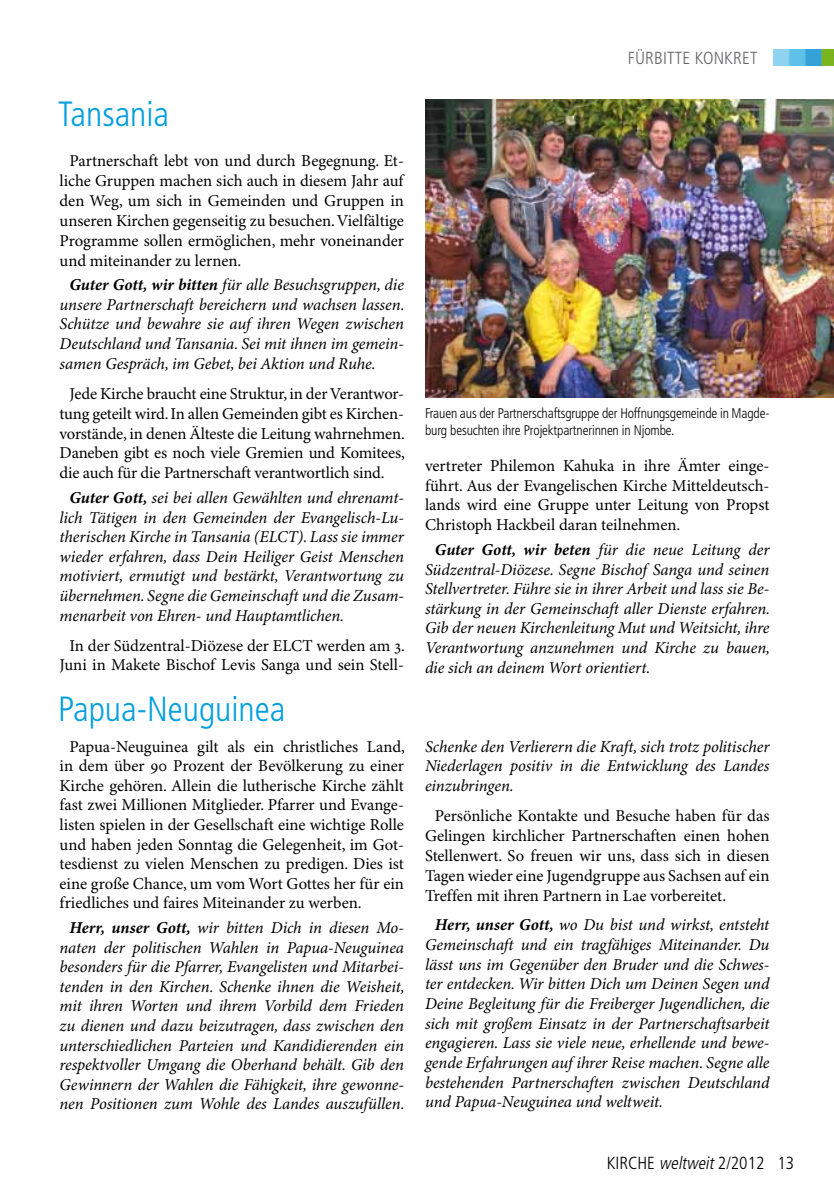
<style>
.page{position:relative;width:834px;height:1191px;background:#fff}
.page>*{position:absolute;margin:0;border:0;box-sizing:border-box;transform-origin:0 0}
.t1{font:300 condensed 35px "Frutiger";color:#009ee0}
.t2{font:300 condensed 17.5px "Frutiger";color:#000}
.t3{font:300 condensed 17.5px "Frutiger";letter-spacing:.01em;color:#646567}
.t4{font:italic 16.62px/19.6px "Minion Pro";letter-spacing:-.005em;color:#000;text-align:justify}
.t5{font:16.62px/19.9px "Minion Pro";letter-spacing:-.005em;color:#000;text-align:justify}
.t6{font:300 condensed 14px/16.8px "Frutiger";letter-spacing:-.01em;color:#000}
.s1{font-weight:700}
.s2{font-style:italic}
</style>
<div class="page">
<img style="left:773px;top:50px;width:60px;height:15px">
<img style="left:425px;top:99px;width:408px;height:298px">
<h1 class="t1" style="left:58px;top:94px;width:112px">Tansania</h1>
<p class="t5" style="left:60px;top:151px;width:346px;text-indent:10px">Partnerschaft lebt von und durch Begegnung. Et&shy;liche Gruppen machen sich auch in diesem Jahr auf den Weg, um sich in Gemeinden und Gruppen in unseren Kirchen gegenseitig zu besuchen. Vielfältige Programme sollen ermöglichen, mehr voneinander und miteinander zu lernen.</p>
<p class="t4" style="left:60px;top:276px;width:346px;text-indent:10px"><span class="s1">Guter Gott, wir bitten</span> für alle Besuchsgruppen, die unsere Partnerschaft bereichern und wachsen lassen.<br>Schütze und bewahre sie auf ihren Wegen zwischen Deutschland und Tansania. Sei mit ihnen im gemein&shy;samen Gespräch, im Gebet, bei Aktion und Ruhe.</p>
<p class="t5" style="left:60px;top:384px;width:347px;text-indent:10px">Jede Kirche braucht eine Struktur, in der Verantwor&shy;tung geteilt wird. In allen Gemeinden gibt es Kirchen&shy;vorstände, in denen Älteste die Leitung wahrnehmen.<br>Daneben gibt es noch viele Gremien und Komitees, die auch für die Partnerschaft verantwortlich sind.</p>
<p class="t4" style="left:60px;top:488px;width:346px;text-indent:10px"><span class="s1">Guter Gott,</span> sei bei allen Gewählten und ehrenamt&shy;lich Tätigen in den Gemeinden der Evangelisch-Lu&shy;therischen Kirche in Tansania (ELCT). Lass sie immer wieder erfahren, dass Dein Heiliger Geist Menschen motiviert, ermutigt und bestärkt, Verantwortung zu übernehmen. Segne die Gemeinschaft und die Zusam&shy;menarbeit von Ehren- und Hauptamtlichen.</p>
<p class="t5" style="left:60px;top:636px;width:347px;text-align:center">In der Südzentral-Diözese der ELCT werden am 3.<br>Juni in Makete Bischof Levis Sanga und sein Stell-</p>
<h1 class="t1" style="left:58px;top:689px;width:228px">Papua-Neuguinea</h1>
<p class="t5" style="left:60px;top:737px;width:347px;text-indent:10px">Papua-Neuguinea gilt als ein christliches Land, in dem über 90 Prozent der Bevölkerung zu einer Kirche gehören. Allein die lutherische Kirche zählt fast zwei Millionen Mitglieder. Pfarrer und Evange&shy;listen spielen in der Gesellschaft eine wichtige Rolle und haben jeden Sonntag die Gelegenheit, im Got&shy;tesdienst zu vielen Menschen zu predigen. Dies ist eine große Chance, um vom Wort Gottes her für ein friedliches und faires Miteinander zu werben.</p>
<p class="t4" style="left:60px;top:918px;width:346px;text-align:center"><span class="s1">Herr, unser Gott,</span> wir bitten Dich in diesen Mo&shy;naten der politischen Wahlen in Papua-Neuguinea besonders für die Pfarrer, Evangelisten und Mitarbei&shy;tenden in den Kirchen. Schenke ihnen die Weisheit, mit ihren Worten und ihrem Vorbild dem Frieden zu dienen und dazu beizutragen, dass zwischen den unterschiedlichen Parteien und Kandidierenden ein respektvoller Umgang die Oberhand behält. Gib den Gewinnern der Wahlen die Fähigkeit, ihre gewonne&shy;nen Positionen zum Wohle des Landes auszufüllen.</p>
<p class="t3" style="left:627px;top:48px;width:131px">Fü rbitte Konkret</p>
<p class="t6" style="left:425px;top:405px;width:346px">Frauen aus der Partnerschaftsgruppe der Hoffnungsgemeinde in Magde&shy;burg besuchten ihre Projektpartnerinnen in Njombe.</p>
<p class="t5" style="left:425px;top:456px;width:346px">vertreter Philemon Kahuka in ihre Ämter einge&shy;führt. Aus der Evangelischen Kirche Mitteldeutsch&shy;lands wird eine Gruppe unter Leitung von Propst Christoph Hackbeil daran teilnehmen.</p>
<p class="t4" style="left:425px;top:540px;width:346px;text-indent:10px"><span class="s1">Guter Gott, wir beten</span> für die neue Leitung der Südzentral-Diözese. Segne Bischof Sanga und seinen Stellvertreter. Führe sie in ihrer Arbeit und lass sie Be&shy;stärkung in der Gemeinschaft aller Dienste erfahren.<br>Gib der neuen Kirchenleitung Mut und Weitsicht, ihre Verantwortung anzunehmen und Kirche zu bauen, die sich an deinem Wort orientiert.</p>
<p class="t4" style="left:425px;top:737px;width:346px">Schenke den Verlierern die Kraft, sich trotz politischer Niederlagen positiv in die Entwicklung des Landes einzubringen.</p>
<p class="t5" style="left:425px;top:806px;width:346px;text-indent:10px">Persönliche Kontakte und Besuche haben für das Gelingen kirchlicher Partnerschaften einen hohen Stellenwert. So freuen wir uns, dass sich in diesen Tagen wieder eine Jugendgruppe aus Sachsen auf ein Treffen mit ihren Partnern in Lae vorbereitet.</p>
<p class="t4" style="left:425px;top:915px;width:346px;text-indent:10px"><span class="s1">Herr, unser Gott,</span> wo Du bist und wirkst, entsteht Gemeinschaft und ein tragfähiges Miteinander. Du lässt uns im Gegenüber den Bruder und die Schwes&shy;ter entdecken. Wir bitten Dich um Deinen Segen und Deine Begleitung für die Freiberger Jugendlichen, die sich mit großem Einsatz in der Partnerschaftsarbeit engagieren. Lass sie viele neue, erhellende und bewe&shy;gende Erfahrungen auf ihrer Reise machen. Segne alle bestehenden Partnerschaften zwischen Deutschland und Papua-Neuguinea und weltweit.</p>
<p class="t2" style="left:606px;top:1153px;width:189px">KIRCHE <span class="s2">weltweit</span>2/2012 13</p>
</div>
